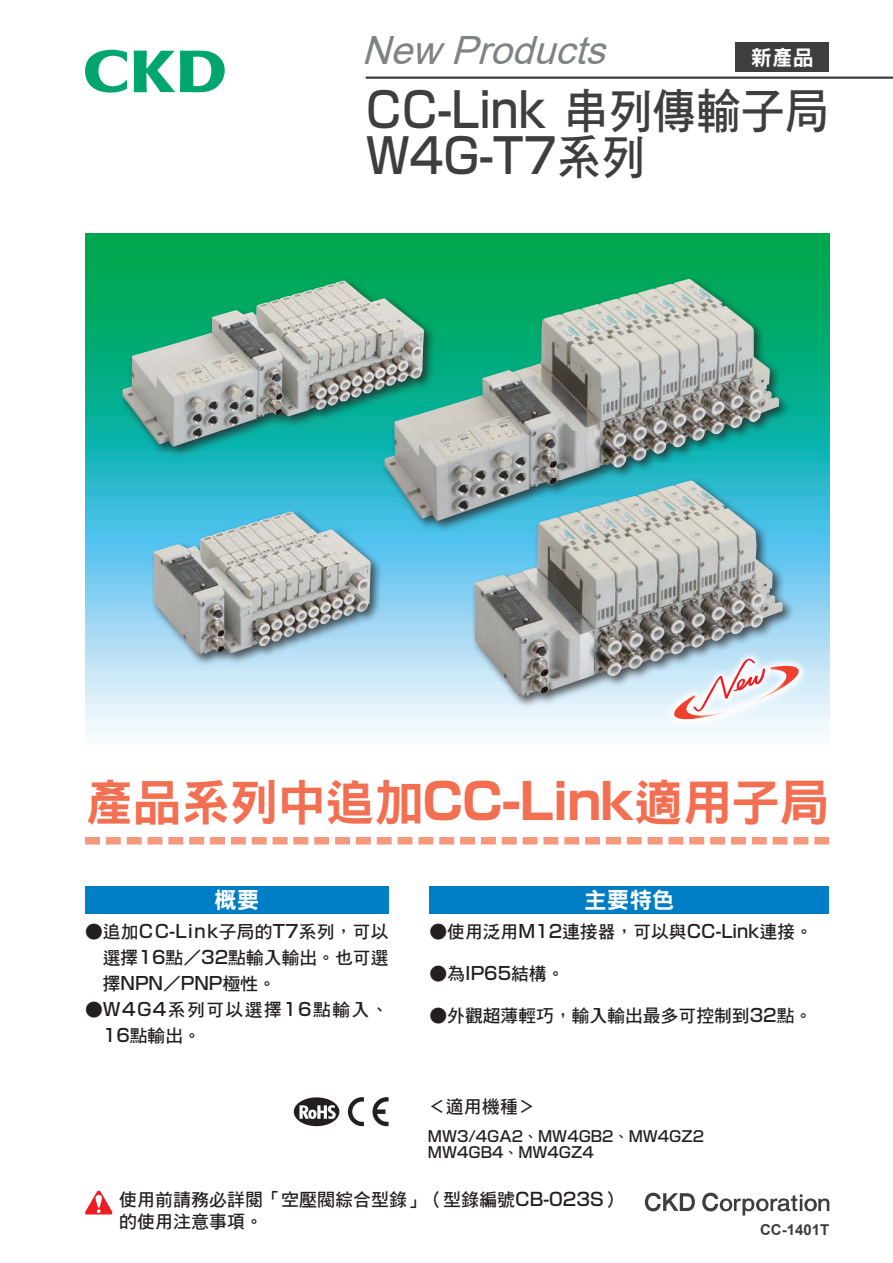
<style>
.page{position:relative;width:893px;height:1263px;background:#fff}
.page>*{position:absolute;margin:0;border:0;box-sizing:border-box;transform-origin:0 0}
.t1{font:49.5px "DF Hei Std W9";letter-spacing:-.025em;color:#f36f51}
.t2{font:500 48px/46.5px "Shin Go Pro";color:#3e3e3f;scale:.92 1}
.t3{font:italic 39px "Arial";color:#808285}
.新ゴB14_18白{font:22.65px "DF Hei Std W9";color:#fff}
.t4{font:21px "DF Hei Std W9";color:#fff}
.新ゴM12_14_5{font:18px/21.8px "DF Hei Std W7";color:#231f20}
._27_新ゴM8_12_75{font:18px "DF Hei Std W7";color:#231f20}
.新ゴM8_10_5{font:17.85px/25.8px "DF Hei Std W7";color:#231f20;text-align:justify}
.新ゴM8_10_5-2{font:17.85px/25.8px "DF Hei Std W7";letter-spacing:.08em;color:#231f20}
._27_新ゴM8_12_75-2{font:500 15px "Shin Go Pro";color:#231f20}
.t5{font:700 15px "Arial";color:#3e3e3f}
.s1{font-family:"DF Hei Std W7";font-weight:400}
.s2{font-family:"Shin Go Pro";font-weight:700}
.s3{font-family:"Shin Go Pro";font-weight:500}
</style>
<div class="page">
<img style="left:85px;top:234px;width:744px;height:499px">
<div style="left:736px;top:43px;width:93px;height:29px;background:#3e3e3f"></div>
<hr style="left:366px;top:77px;width:527px;height:2px;background:#3e3e3f">
<div style="left:85px;top:886px;width:304px;height:28px;background:#007ec5"></div>
<div style="left:429px;top:886px;width:400px;height:28px;background:#007ec5"></div>
<svg style="left:85px;top:50px;width:42px;height:43px"></svg>
<svg style="left:134px;top:50px;width:91px;height:42px"></svg>
<svg style="left:645px;top:1193px;width:50px;height:18px"></svg>
<svg style="left:702px;top:1193px;width:127px;height:22px"></svg>
<div style="left:294px;top:1097px;width:45px;height:29px;background:#231f20;border-radius:50%"></div>
<svg style="left:299px;top:1105px;width:37px;height:14px"></svg>
<svg style="left:348px;top:1097px;width:16px;height:29px"></svg>
<svg style="left:372px;top:1097px;width:17px;height:29px"></svg>
<img style="left:626px;top:611px;width:204px;height:122px">
<svg style="left:673px;top:657px;width:128px;height:66px"></svg>
<div style="left:150px;top:508px;width:233px;height:159px;background:#231f20;opacity:.75"></div>
<img style="left:154px;top:512px;width:217px;height:143px">
<div style="left:119px;top:277px;width:317px;height:181px;background:#231f20;opacity:.75"></div>
<img style="left:122px;top:281px;width:259px;height:165px">
<div style="left:471px;top:477px;width:324px;height:231px;background:#231f20;opacity:.75"></div>
<img style="left:474px;top:533px;width:309px;height:164px">
<div style="left:381px;top:275px;width:410px;height:258px;background:#231f20;opacity:.75"></div>
<img style="left:384px;top:279px;width:342px;height:242px">
<svg style="left:85px;top:837px;width:744px;height:7px"></svg>
<svg style="left:85px;top:1190px;width:27px;height:24px"></svg>
<p class="t3" style="left:362px;top:23px;width:259px">New Products</p>
<p class="t4" style="left:751px;top:46px;width:65px">新產品</p>
<p class="t2" style="left:366px;top:80px;width:505px">CC-Link <span class="s1">串列傳輸子局<br></span>W4G-T7<span class="s1">系列</span></p>
<p class="t1" style="left:84px;top:775px;width:746px">產品系列中追加<span class="s2">CC-Link</span>適用子局</p>
<p class="新ゴB14_18白" style="left:214px;top:888px;width:47px">概要</p>
<p class="新ゴB14_18白" style="left:584px;top:888px;width:92px">主要特色</p>
<p class="新ゴM8_10_5" style="left:103px;top:919px;width:287px;text-indent:-18px">●追加<span class="s3">CC-Link</span>子局的<span class="s3">T7</span>系列，可以選擇<span class="s3">16</span>點／<span class="s3">32</span>點輸入輸出。也可選擇<span class="s3">NPN</span>／<span class="s3">PNP</span>極性。</p>
<p class="新ゴM8_10_5-2" style="left:103px;top:996px;width:287px;text-indent:-18px">● <span class="s3">W4G4</span>系列可以選擇<span class="s3">16</span>點輸入、<br><span class="s3">16</span>點輸出。</p>
<p class="新ゴM8_10_5" style="left:429px;top:919px;width:385px">●使用泛用<span class="s3">M12</span>連接器，可以與<span class="s3">CC-Link</span>連接。</p>
<p class="新ゴM8_10_5" style="left:429px;top:961px;width:137px">●為<span class="s3">IP65</span>結構。</p>
<p class="新ゴM8_10_5" style="left:429px;top:1003px;width:384px">●外觀超薄輕巧，輸入輸出最多可控制到<span class="s3">32</span>點。</p>
<p class="_27_新ゴM8_12_75" style="left:428px;top:1096px;width:109px">＜適用機種＞</p>
<p class="_27_新ゴM8_12_75-2" style="left:428px;top:1124px;width:278px">MW3/4GA2<span class="s1">、</span>MW4GB2<span class="s1">、</span>MW4GZ2</p>
<p class="_27_新ゴM8_12_75-2" style="left:428px;top:1140px;width:168px">MW4GB4<span class="s1">、</span>MW4GZ4</p>
<p class="新ゴM12_14_5" style="left:119px;top:1188px;width:504px">使用前請務必詳閱「空壓閥綜合型錄」（型錄編號<span class="s3">CB-023S</span>）的使用注意事項。</p>
<p class="t5" style="left:760px;top:1219px;width:71px">CC-1401T</p>
</div>
